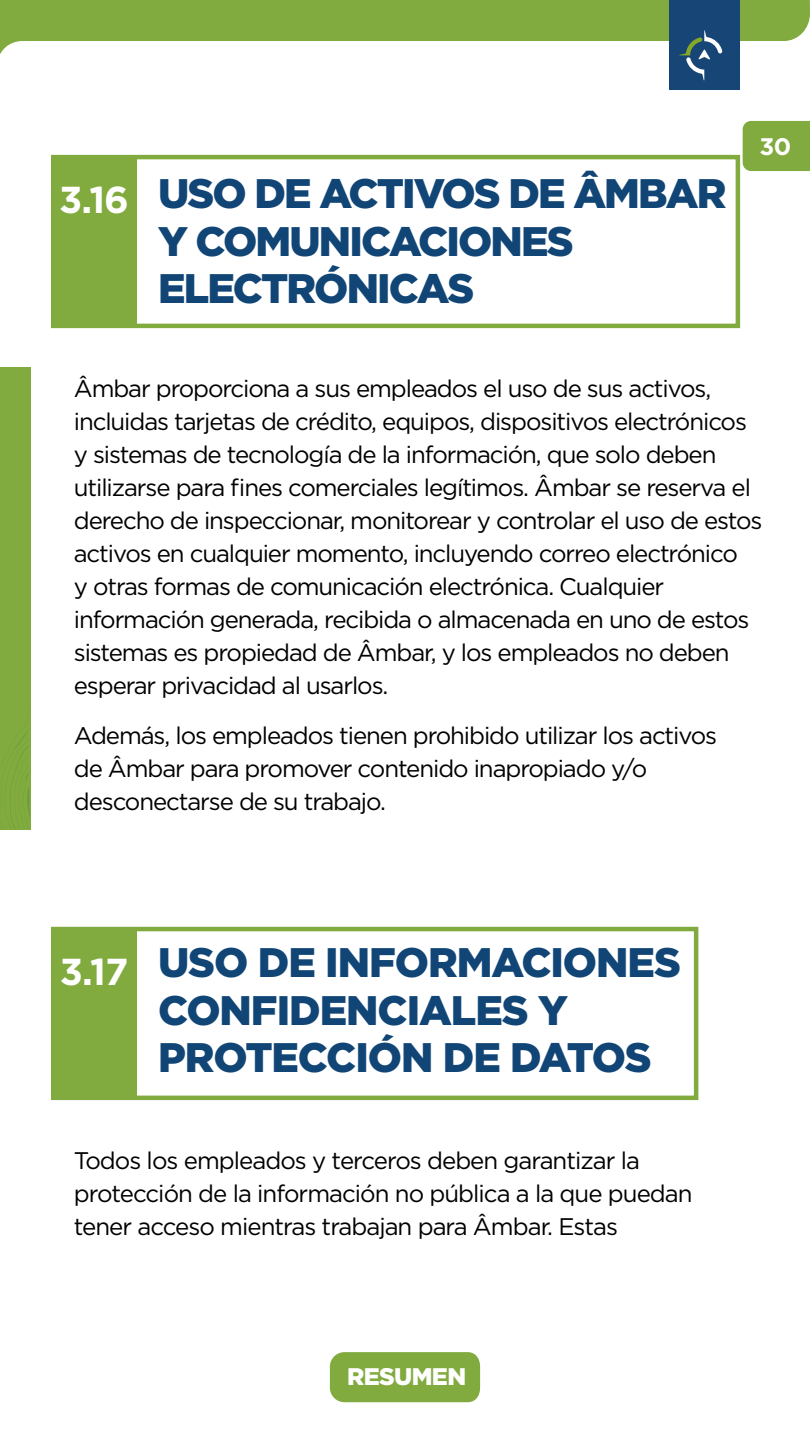
<style>
.page{position:relative;width:810px;height:1440px;background:#fff}
.page>*{position:absolute;margin:0;border:0;box-sizing:border-box;transform-origin:0 0}
.t1{font:900 41.25px/47.2px "Gotham";letter-spacing:-.025em;color:#104576}
.t2{font:900 41.25px/47.2px "Gotham";letter-spacing:-.045em;color:#104576}
.t3{font:700 37.5px "Gotham";color:#fff}
.t4{font:24px/33px "Gotham";letter-spacing:-.045em;color:#000}
.t5{font:900 24px "Gotham";letter-spacing:-.025em;color:#fff}
.t6{font:700 24px "Gotham";color:#fff}
</style>
<div class="page">
<svg style="left:0;top:0;width:810px;height:121px"></svg>
<div style="left:669px;top:0;width:71px;height:90px;background:#164576"></div>
<svg style="left:679px;top:30px;width:44px;height:51px"></svg>
<div style="left:330px;top:1352px;width:150px;height:50px;background:#81ab3e"></div>
<div style="left:743px;top:121px;width:67px;height:50px;background:#81ab3e"></div>
<div style="left:51px;top:158px;width:86px;height:170px;background:#81ab3e"></div>
<div style="left:51px;top:930px;width:86px;height:170px;background:#81ab3e"></div>
<div style="left:51px;top:155px;width:689px;height:173px;border:4px solid #81ab3e"></div>
<div style="left:51px;top:927px;width:647px;height:173px;border:4px solid #81ab3e"></div>
<div style="left:0;top:368px;width:30px;height:462px;background:#81ab3e"></div>
<svg style="left:10px;top:731px;width:20px;height:97px"></svg>
<h2 class="t3" style="left:59px;top:175px;width:71px">3.16</h2>
<h1 class="t2" style="left:158px;top:170px;width:570px">USO DE ACTIVOS DE ÂMBAR<br>Y COMUNICACIONES<br>ELECTRÓNICAS</h1>
<p class="t6" style="left:760px;top:130px;width:33px">30</p>
<p class="t4" style="left:74px;top:372px;width:690px">Âmbar proporciona a sus empleados el uso de sus activos, incluidas tarjetas de crédito, equipos, dispositivos electrónicos y sistemas de tecnología de la información, que solo deben utilizarse para fines comerciales legítimos. Âmbar se reserva el derecho de inspeccionar, monitorear y controlar el uso de estos activos en cualquier momento, incluyendo correo electrónico<br>y otras formas de comunicación electrónica. Cualquier información generada, recibida o almacenada en uno de estos sistemas es propiedad de Âmbar, y los empleados no deben esperar privacidad al usarlos.</p>
<p class="t4" style="left:74px;top:719px;width:645px">Además, los empleados tienen prohibido utilizar los activos de Âmbar para promover contenido inapropiado y/o desconectarse de su trabajo.</p>
<h2 class="t3" style="left:60px;top:947px;width:70px">3.17</h2>
<h1 class="t1" style="left:158px;top:939px;width:524px">USO DE INFORMACIONES<br>CONFIDENCIALES Y<br>PROTECCIÓN DE DATOS</h1>
<p class="t4" style="left:74px;top:1144px;width:620px">Todos los empleados y terceros deben garantizar la protección de la información no pública a la que puedan tener acceso mientras trabajan para Âmbar. Estas</p>
<p class="t5" style="left:347px;top:1360px;width:121px">RESUMEN</p>
</div>
